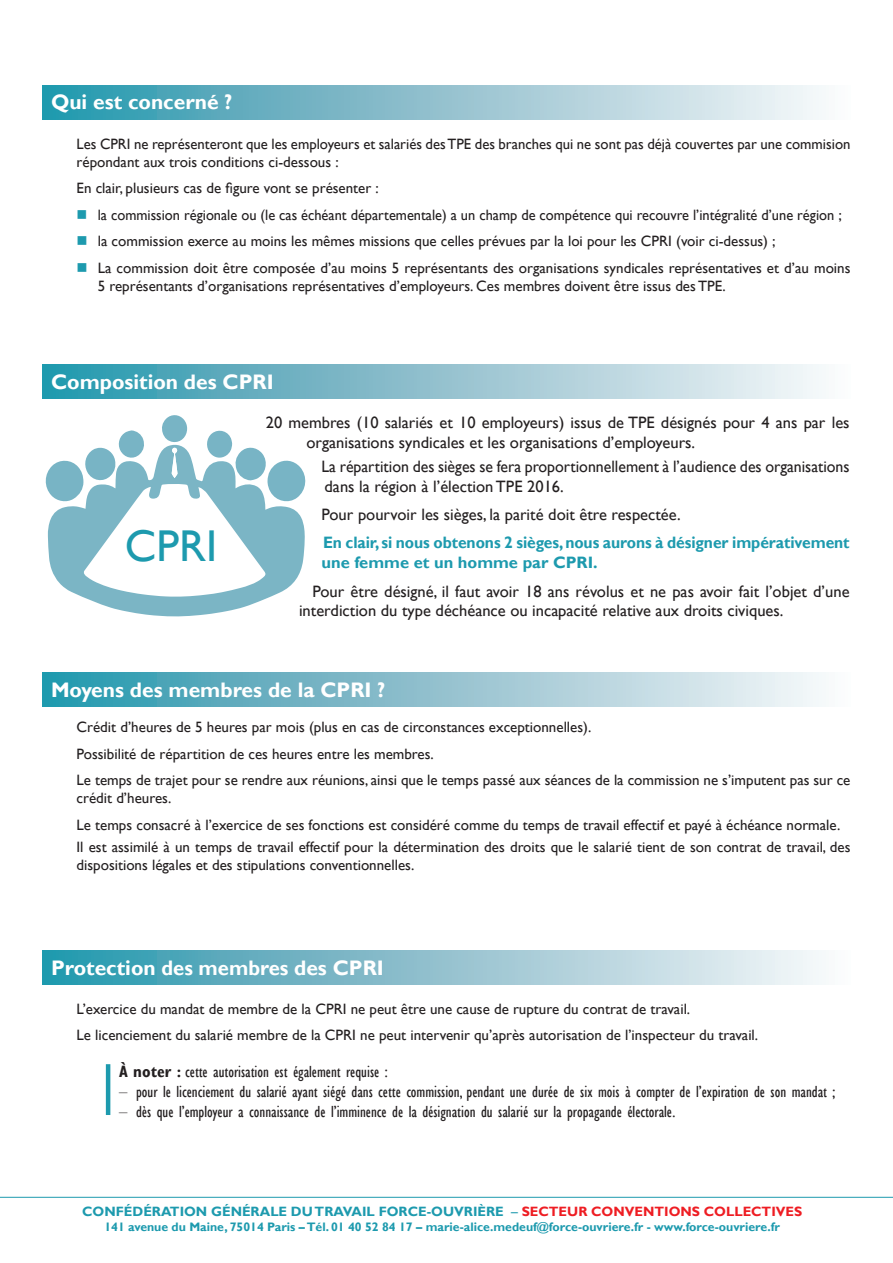
<style>
.page{position:relative;width:893px;height:1263px;background:#fff}
.page>*{position:absolute;margin:0;border:0;box-sizing:border-box;transform-origin:0 0}
.t1{font:44.55px "Gill Sans";color:#1d9aae}
.t2{font:700 21px "Gill Sans";color:#fff}
.t3{font:16.5px/19.8px "Gill Sans";color:#231f20}
.t4{font:condensed 16.5px "Gill Sans";color:#231f20}
.t5{font:16.5px/19.8px "Gill Sans";color:#231f20;scale:.96 1}
.t6{font:700 16.5px/19.8px "Gill Sans";letter-spacing:-.005em;color:#1d9aae;scale:.95 1}
.t7{font:15px/18px "Gill Sans";color:#231f20}
.t8{font:15px "Gill Sans";color:#231f20;scale:.96 1}
.t9{font:700 13.5px "Gill Sans";color:#1d9aae}
.t10{font:700 12.3px "Gill Sans";color:#1d9aae}
.s1{color:#1d9aae}
.s2{font-weight:700}
.s3{font-weight:300;font-stretch:normal}
.s4{font-weight:400}
.s5{color:#ee1d23}
</style>
<div class="page">
<div style="left:43px;top:365px;width:807px;height:34px;background:linear-gradient(to right,#2894aa,#fef7f9)"></div>
<div style="left:43px;top:673px;width:807px;height:34px;background:linear-gradient(to right,#2894aa,#fef7f9)"></div>
<div style="left:43px;top:950px;width:807px;height:34px;background:linear-gradient(to right,#2894aa,#fef7f9)"></div>
<hr style="left:0;top:1197px;width:893px;height:1px;background:#1d9aae">
<div style="left:43px;top:85px;width:807px;height:34px;background:linear-gradient(to right,#2894aa,#fef7f9)"></div>
<hr style="left:106px;top:1064px;width:4px;height:51px;background:#1d9aae">
<svg style="left:45px;top:415px;width:261px;height:202px"></svg>
<p class="t2" style="left:51px;top:90px;width:183px">Qui est concerné ?</p>
<p class="t7" style="left:77px;top:135px;width:775px">Les CPRI ne représenteront que les employeurs et salariés des TPE des branches qui ne sont pas déjà couvertes par une commision répondant aux trois conditions ci-dessous :</p>
<p class="t7" style="left:77px;top:179px;width:304px">En clair, plusieurs cas de figure vont se présenter :</p>
<p class="t8" style="left:77px;top:206px;width:799px"><span class="s1">■</span> la commission régionale ou (le cas échéant départementale) a un champ de compétence qui recouvre l’intégralité d’une région ;</p>
<p class="t7" style="left:77px;top:232px;width:701px"><span class="s1">■</span> la commission exerce au moins les mêmes missions que celles prévues par la loi pour les CPRI (voir ci-dessus) ;</p>
<p class="t7" style="left:98px;top:259px;width:754px;text-indent:-21px"><span class="s1">■</span> La commission doit être composée d’au moins 5 représentants des organisations syndicales représentatives et d’au moins<br>5 représentants d’organisations représentatives d’employeurs. Ces membres doivent être issus des TPE.</p>
<p class="t2" style="left:51px;top:369px;width:224px">Composition des CPRI</p>
<p class="t1" style="left:125px;top:520px;width:94px">CPRI</p>
<p class="t3" style="left:307px;top:413px;width:545px;text-indent:-41px">20 membres (10 salariés et 10 employeurs) issus de TPE désignés pour 4 ans par les organisations syndicales et les organisations d’employeurs.</p>
<p class="t5" style="left:322px;top:457px;width:552px">La répartition des sièges se fera proportionnellement à l’audience des organisations dans la région à l’élection TPE 2016.</p>
<p class="t3" style="left:322px;top:505px;width:361px">Pour pourvoir les sièges, la parité doit être respectée.</p>
<p class="t6" style="left:322px;top:533px;width:557px">En clair, si nous obtenons 2 sièges, nous aurons à désigner impérativement une femme et un homme par CPRI.</p>
<p class="t3" style="left:299px;top:581px;width:552px;text-indent:14px">Pour être désigné, il faut avoir 18 ans révolus et ne pas avoir fait l’objet d’une interdiction du type déchéance ou incapacité relative aux droits civiques.</p>
<p class="t2" style="left:51px;top:677px;width:336px">Moyens des membres de la CPRI ?</p>
<p class="t7" style="left:77px;top:718px;width:516px">Crédit d’heures de 5 heures par mois (plus en cas de circonstances exceptionnelles).</p>
<p class="t7" style="left:77px;top:745px;width:359px">Possibilité de répartition de ces heures entre les membres.</p>
<p class="t7" style="left:77px;top:771px;width:775px">Le temps de trajet pour se rendre aux réunions, ainsi que le temps passé aux séances de la commission ne s’imputent pas sur ce crédit d’heures.</p>
<p class="t7" style="left:77px;top:816px;width:765px">Le temps consacré à l’exercice de ses fonctions est considéré comme du temps de travail effectif et payé à échéance normale.</p>
<p class="t7" style="left:77px;top:838px;width:775px">Il est assimilé à un temps de travail effectif pour la détermination des droits que le salarié tient de son contrat de travail, des dispositions légales et des stipulations conventionnelles.</p>
<p class="t2" style="left:51px;top:955px;width:334px">Protection des membres des CPRI</p>
<p class="t7" style="left:77px;top:1000px;width:615px">L’exercice du mandat de membre de la CPRI ne peut être une cause de rupture du contrat de travail.</p>
<p class="t7" style="left:77px;top:1027px;width:683px">Le licenciement du salarié membre de la CPRI ne peut intervenir qu’après autorisation de l’inspecteur du travail.</p>
<p class="t4" style="left:119px;top:1062px;width:270px"><span class="s2">À noter :</span> cette autorisation est également requise :</p>
<p class="t4" style="left:119px;top:1082px;width:718px"><span class="s3">–</span> pour le licenciement du salarié ayant siégé dans cette commission, pendant une durée de six mois à compter de l’expiration de son mandat ;</p>
<p class="t4" style="left:119px;top:1102px;width:558px"><span class="s3">–</span> dès que l’employeur a connaissance de l’imminence de la désignation du salarié sur la propagande électorale.</p>
<p class="t9" style="left:82px;top:1203px;width:722px">CONFÉDÉRATION GÉNÉRALE DU TRAVAIL FORCE-OUVRIÈRE <span class="s4">–</span> <span class="s5">SECTEUR CONVENTIONS COLLECTIVES</span></p>
<p class="t10" style="left:104px;top:1219px;width:677px">141 avenue du Maine, 75014 Paris – Tél. 01 40 52 84 17 – marie-alice.medeuf@force-ouvriere.fr - www.force-ouvriere.fr</p>
</div>
